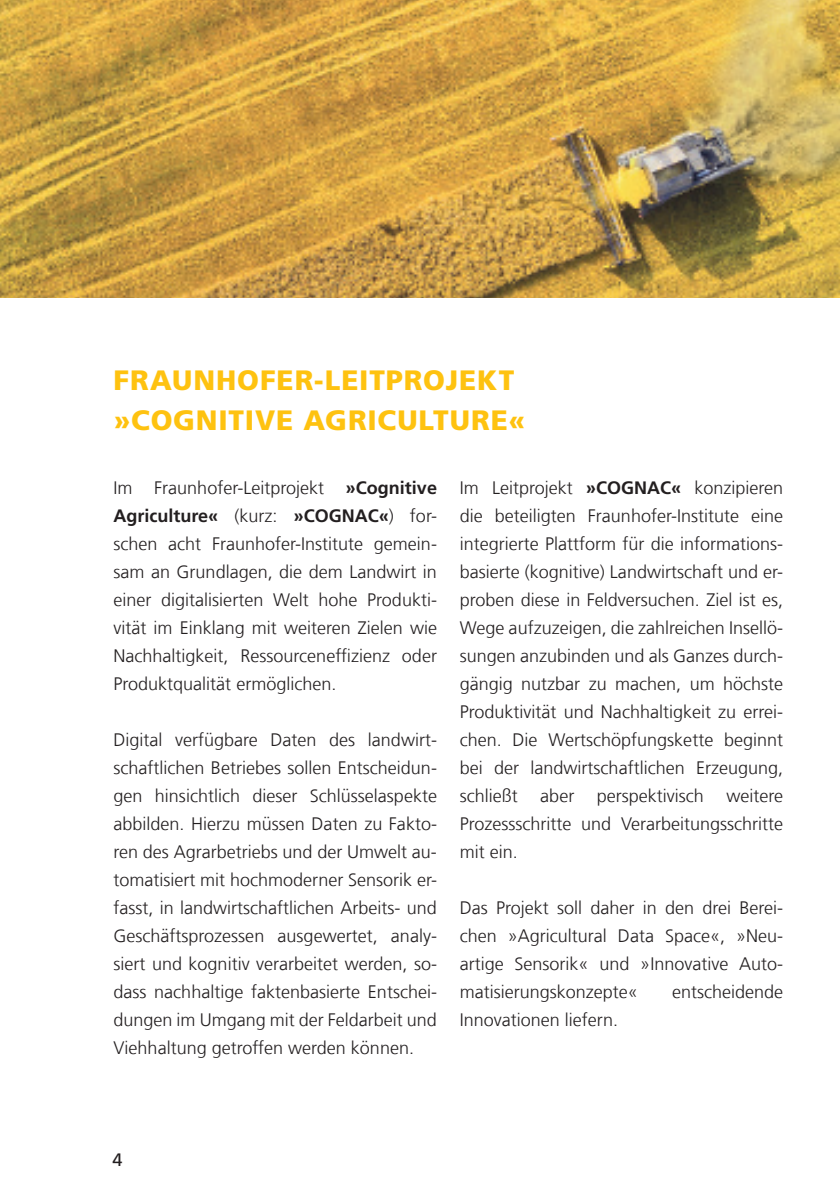
<style>
.page{position:relative;width:840px;height:1191px;background:#fff}
.page>*{position:absolute;margin:0;border:0;box-sizing:border-box;transform-origin:0 0}
.t1{font:900 28px/40px "Frutiger LT Com";letter-spacing:.03em;color:#fec210}
.t2{font:300 18px/28px "Frutiger LT Com";color:#231f20;text-align:justify}
.t3{font:18px "Frutiger LT Com";color:#231f20}
.s1{font-weight:700}
</style>
<div class="page">
<img style="left:0;top:0;width:839px;height:298px">
<h1 class="t1" style="left:113px;top:360px;width:413px">FRAUNHOFER-LEITPROJEKT »COGNITIVE AGRICULTURE«</h1>
<p class="t2" style="left:113px;top:474px;width:325px">Im Fraunhofer-Leitprojekt <span class="s1">»Cognitive Agriculture«</span> (kurz: <span class="s1">»COGNAC«</span>) for&shy;schen acht Fraunhofer-Institute gemein&shy;sam an Grundlagen, die dem Landwirt in einer digitalisierten Welt hohe Produkti&shy;vität im Einklang mit weiteren Zielen wie Nachhaltigkeit, Ressourceneffizienz oder Produktqualität ermöglichen.</p>
<p class="t2" style="left:113px;top:726px;width:325px">Digital verfügbare Daten des landwirt&shy;schaftlichen Betriebes sollen Entscheidun&shy;gen hinsichtlich dieser Schlüsselaspekte abbilden. Hierzu müssen Daten zu Fakto&shy;ren des Agrarbetriebs und der Umwelt au&shy;tomatisiert mit hochmoderner Sensorik er&shy;fasst, in landwirtschaftlichen Arbeits- und Geschäftsprozessen ausgewertet, analy&shy;siert und kognitiv verarbeitet werden, so&shy;dass nachhaltige faktenbasierte Entschei&shy;dungen im Umgang mit der Feldarbeit und Viehhaltung getroffen werden können.</p>
<p class="t2" style="left:459px;top:474px;width:325px">Im Leitprojekt <span class="s1">»COGNAC«</span> konzipieren die beteiligten Fraunhofer-Institute eine integrierte Plattform für die informations&shy;basierte (kognitive) Landwirtschaft und er&shy;proben diese in Feldversuchen. Ziel ist es, Wege aufzuzeigen, die zahlreichen Insellö&shy;sungen anzubinden und als Ganzes durch&shy;gängig nutzbar zu machen, um höchste Produktivität und Nachhaltigkeit zu errei&shy;chen. Die Wertschöpfungskette beginnt bei der landwirtschaftlichen Erzeugung, schließt</p>
<p class="t2" style="left:540px;top:782px;width:36px">aber</p>
<p class="t2" style="left:596px;top:782px;width:108px">perspektivisch</p>
<p class="t2" style="left:459px;top:782px;width:325px;text-indent:266px">weitere Prozessschritte und Verarbeitungsschritte mit ein.</p>
<p class="t2" style="left:459px;top:894px;width:325px">Das Projekt soll daher in den drei Berei&shy;chen »Agricultural Data Space«, »Neu&shy;artige Sensorik« und »Innovative Auto&shy;matisierungskonzepte«</p>
<p class="t2" style="left:671px;top:978px;width:113px">entscheidende</p>
<p class="t2" style="left:459px;top:1006px;width:160px">Innovationen liefern.</p>
<p class="t3" style="left:112px;top:1149px;width:12px">4</p>
</div>
